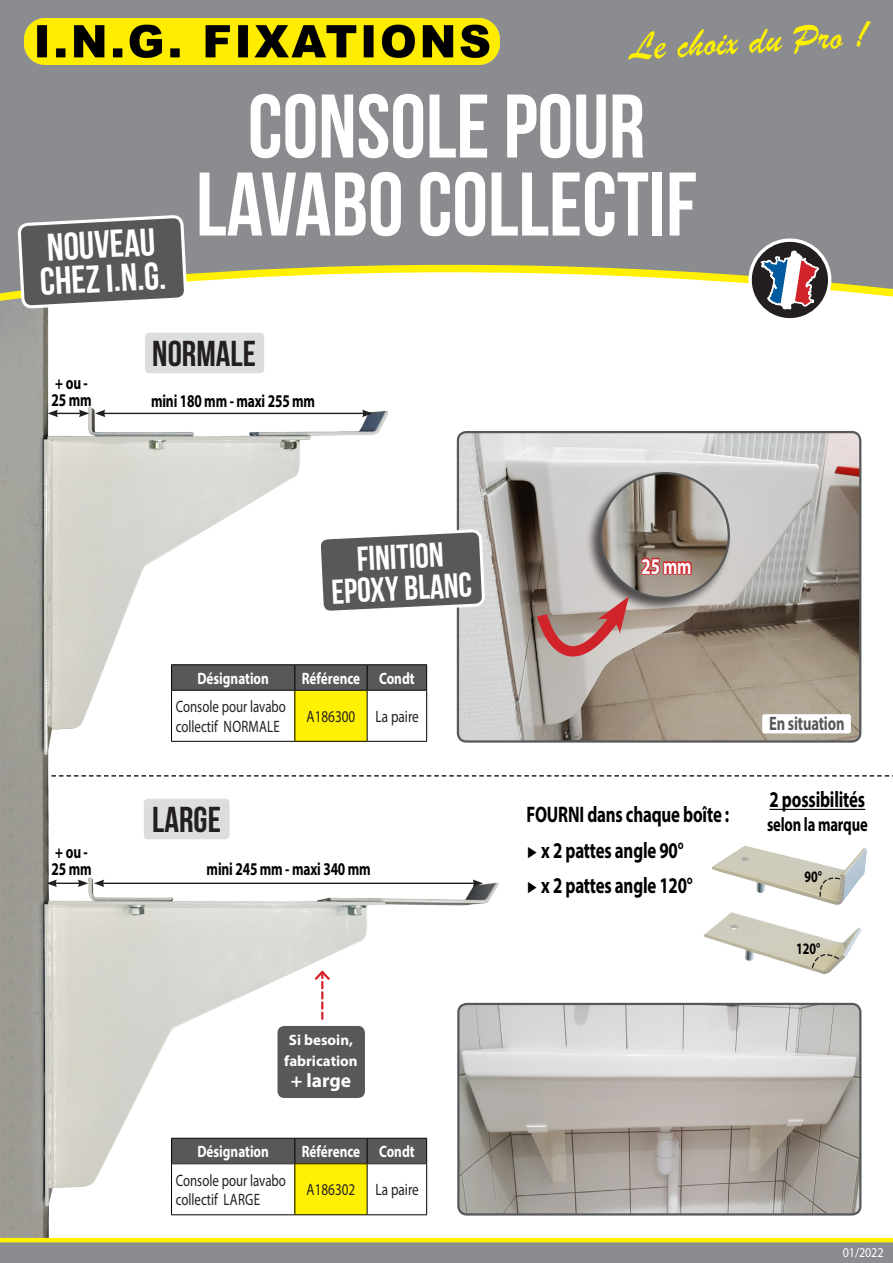
<style>
.page{position:relative;width:893px;height:1263px;background:#fff}
.page>*{position:absolute;margin:0;border:0;box-sizing:border-box;transform-origin:0 0}
.t1{font:90px "Bebas Neue";color:#fff}
.t2{font:40.5px "Brush Script";color:#fff101}
.t3{font:38.7px/34px "Bebas Neue";color:#fff}
.t4{font:36px "Bebas Neue";color:#231f20}
.t5{font:34.5px "Bebas Neue";color:#fff}
.t6{font:700 22.5px "Myriad Pro";letter-spacing:-.01em;color:#000;scale:.75 1}
.t7{font:700 22.5px "Myriad Pro";color:#fff;scale:.75 1}
.t8{font:700 19.5px "Myriad Pro";letter-spacing:-.01em;color:#000;scale:.75 1}
.t9{font:700 19.5px "Myriad Pro";letter-spacing:-.01em;color:#57585a;scale:.75 1}
.t10{font:700 19.5px "Myriad Pro";color:#fff}
.t11{font:700 18px "Myriad Pro";letter-spacing:-.01em;color:#000;scale:.75 1}
.t12{font:16.5px/19.8px "Myriad Pro";color:#231f20;scale:.78 1}
.t13{font:700 16.5px "Myriad Pro";color:#fff;scale:.8 1}
.t14{font:16.5px "Myriad Pro";color:#231f20;scale:.8 1}
.t15{font:700 16.05px "Myriad Pro";color:#000;scale:.75 1}
.t16{font:700 15px/21px "Myriad Pro";color:#fff;text-align:center}
.t17{font:13.5px "Myriad Pro";letter-spacing:-.01em;color:#fff;scale:.9 1}
.s1{font-family:"Arial";font-size:16.05px}
</style>
<div class="page">
<img style="left:0;top:312px;width:548px;height:926px">
<svg style="left:0;top:82px;width:893px;height:230px;background:#9a9c98"></svg>
<svg style="left:0;top:1238px;width:893px;height:25px;background:#9e9d75"></svg>
<div style="left:0;top:0;width:893px;height:82px;background:#8a8c8f"></div>
<img style="left:24px;top:18px;width:476px;height:46px">
<hr style="left:103px;top:413px;width:261px;height:1px;background:#231f20">
<svg style="left:362px;top:410px;width:10px;height:4px"></svg>
<hr style="left:102px;top:882px;width:373px;height:2px;background:#231f20">
<svg style="left:94px;top:879px;width:10px;height:8px"></svg>
<svg style="left:473px;top:879px;width:10px;height:8px"></svg>
<hr style="left:55px;top:882px;width:25px;height:2px;background:#231f20">
<svg style="left:47px;top:879px;width:10px;height:8px"></svg>
<svg style="left:78px;top:879px;width:10px;height:8px"></svg>
<div style="left:172px;top:690px;width:123px;height:51px;background:#fff"></div>
<div style="left:295px;top:690px;width:72px;height:51px;background:#fff101"></div>
<div style="left:367px;top:690px;width:60px;height:51px;background:#fff"></div>
<hr style="left:171px;top:664px;width:124px;height:1px;background:#000">
<hr style="left:295px;top:664px;width:72px;height:1px;background:#000">
<svg style="left:171px;top:665px;width:148px;height:25px;background:#545557"></svg>
<hr style="left:171px;top:690px;width:124px;height:1px;background:#000">
<hr style="left:171px;top:691px;width:1px;height:50px;background:#000">
<hr style="left:295px;top:690px;width:72px;height:1px;background:#000">
<hr style="left:294px;top:691px;width:1px;height:50px;background:#000">
<hr style="left:367px;top:691px;width:1px;height:50px;background:#000">
<hr style="left:426px;top:691px;width:1px;height:50px;background:#000">
<hr style="left:171px;top:741px;width:124px;height:1px;background:#000">
<hr style="left:295px;top:741px;width:72px;height:1px;background:#000">
<hr style="left:367px;top:741px;width:60px;height:1px;background:#000">
<div style="left:172px;top:1164px;width:123px;height:51px;background:#fff"></div>
<div style="left:295px;top:1164px;width:72px;height:51px;background:#fff101"></div>
<div style="left:367px;top:1164px;width:60px;height:51px;background:#fff"></div>
<div style="left:171px;top:1138px;width:256px;height:25px;background:#57585a"></div>
<hr style="left:171px;top:1163px;width:124px;height:1px;background:#000">
<hr style="left:171px;top:1164px;width:1px;height:50px;background:#000">
<hr style="left:295px;top:1163px;width:72px;height:1px;background:#000">
<hr style="left:294px;top:1164px;width:1px;height:50px;background:#000">
<hr style="left:367px;top:1163px;width:60px;height:1px;background:#000">
<hr style="left:367px;top:1164px;width:1px;height:50px;background:#000">
<hr style="left:426px;top:1164px;width:1px;height:50px;background:#000">
<hr style="left:171px;top:1214px;width:124px;height:1px;background:#000">
<hr style="left:295px;top:1214px;width:72px;height:1px;background:#000">
<hr style="left:367px;top:1214px;width:60px;height:1px;background:#000">
<img style="left:458px;top:432px;width:402px;height:309px">
<div style="left:457px;top:431px;width:404px;height:312px;border:2px solid #57585a;border-radius:9px"></div>
<div style="left:585px;top:470px;width:147px;height:143px;background:#231f20;opacity:.75"></div>
<img style="left:601px;top:473px;width:128px;height:125px">
<svg style="left:532px;top:596px;width:99px;height:101px;background:#b49590"></svg>
<div style="left:762px;top:714px;width:89px;height:19px;background:#fff;border-radius:2px"></div>
<img style="left:459px;top:1004px;width:401px;height:210px">
<div style="left:457px;top:1003px;width:404px;height:212px;border:2px solid #57585a;border-radius:9px"></div>
<img style="left:703px;top:912px;width:159px;height:62px">
<img style="left:712px;top:846px;width:155px;height:59px">
<svg style="left:818px;top:874px;width:23px;height:23px"></svg>
<svg style="left:811px;top:946px;width:29px;height:23px"></svg>
<svg style="left:319px;top:414px;width:165px;height:315px"></svg>
<hr style="left:769px;top:809px;width:96px;height:1px;background:#000">
<svg style="left:51px;top:775px;width:842px;height:2px"></svg>
<svg style="left:639px;top:556px;width:54px;height:66px;background:#a47f78"></svg>
<div style="left:276px;top:1024px;width:90px;height:75px;background:#57585a;border-radius:9px"></div>
<div style="left:274px;top:1023px;width:94px;height:78px;border:3px solid #fff;border-radius:9px"></div>
<svg style="left:313px;top:968px;width:19px;height:51px"></svg>
<svg style="left:19px;top:216px;width:167px;height:202px"></svg>
<svg style="left:745px;top:235px;width:90px;height:84px"></svg>
<p class="t3" style="left:37px;top:230px;width:127px;rotate:-3deg">NOUVEAU<br>CHEZ I.N.G.</p>
<p class="t2" style="left:629px;top:22px;width:240px;rotate:-3deg">Le choix du Pro !</p>
<p class="t1" style="left:248px;top:77px;width:399px">CONSOLE POUR</p>
<p class="t1" style="left:196px;top:155px;width:502px">LAVABO COLLECTIF</p>
<p class="t11" style="left:55px;top:372px;width:45px">+ ou -</p>
<p class="t11" style="left:52px;top:388px;width:55px">25 mm</p>
<p class="t11" style="left:55px;top:840px;width:45px">+ ou -</p>
<p class="t11" style="left:52px;top:857px;width:55px">25 mm</p>
<p class="t4" style="left:152px;top:334px;width:105px">NORMALE</p>
<p class="t11" style="left:151px;top:389px;width:220px">mini 180 mm - maxi 255 mm</p>
<p class="t5" style="left:356px;top:540px;width:88px;rotate:-3deg">FINITION</p>
<p class="t5" style="left:331px;top:573px;width:142px;rotate:-3deg">EPOXY BLANC</p>
<p class="t13" style="left:197px;top:667px;width:91px">Désignation</p>
<p class="t13" style="left:302px;top:667px;width:75px">Référence</p>
<p class="t13" style="left:379px;top:667px;width:46px">Condt</p>
<p class="t12" style="left:176px;top:696px;width:143px">Console pour lavabo</p>
<p class="t12" style="left:176px;top:716px;width:135px">collectif NORMALE</p>
<p class="t14" style="left:307px;top:706px;width:62px">A186300</p>
<p class="t14" style="left:376px;top:706px;width:55px">La paire</p>
<p class="t7" style="left:641px;top:551px;width:68px">25 mm</p>
<p class="t9" style="left:769px;top:711px;width:102px">En situation</p>
<p class="t6" style="left:769px;top:785px;width:129px">2 possibilités</p>
<p class="t8" style="left:767px;top:811px;width:136px">selon la marque</p>
<p class="t4" style="left:152px;top:800px;width:70px">LARGE</p>
<p class="t6" style="left:526px;top:800px;width:272px">FOURNI dans chaque boîte :</p>
<p class="t6" style="left:526px;top:835px;width:211px"><span class="s1">►</span> x 2 pattes angle 90°</p>
<p class="t6" style="left:526px;top:870px;width:223px"><span class="s1">►</span> x 2 pattes angle 120°</p>
<p class="t15" style="left:804px;top:866px;width:25px">90°</p>
<p class="t11" style="left:207px;top:857px;width:220px">mini 245 mm - maxi 340 mm</p>
<p class="t16" style="left:284px;top:1029px;width:75px">Si besoin, fabrication</p>
<p class="t10" style="left:291px;top:1068px;width:62px">+ large</p>
<p class="t13" style="left:197px;top:1141px;width:91px">Désignation</p>
<p class="t13" style="left:302px;top:1141px;width:75px">Référence</p>
<p class="t13" style="left:379px;top:1141px;width:46px">Condt</p>
<p class="t12" style="left:176px;top:1170px;width:143px">Console pour lavabo collectif LARGE</p>
<p class="t14" style="left:307px;top:1180px;width:62px">A186302</p>
<p class="t14" style="left:376px;top:1180px;width:55px">La paire</p>
<p class="t15" style="left:796px;top:938px;width:34px">120°</p>
<p class="t17" style="left:843px;top:1244px;width:47px">01/2022</p>
</div>
